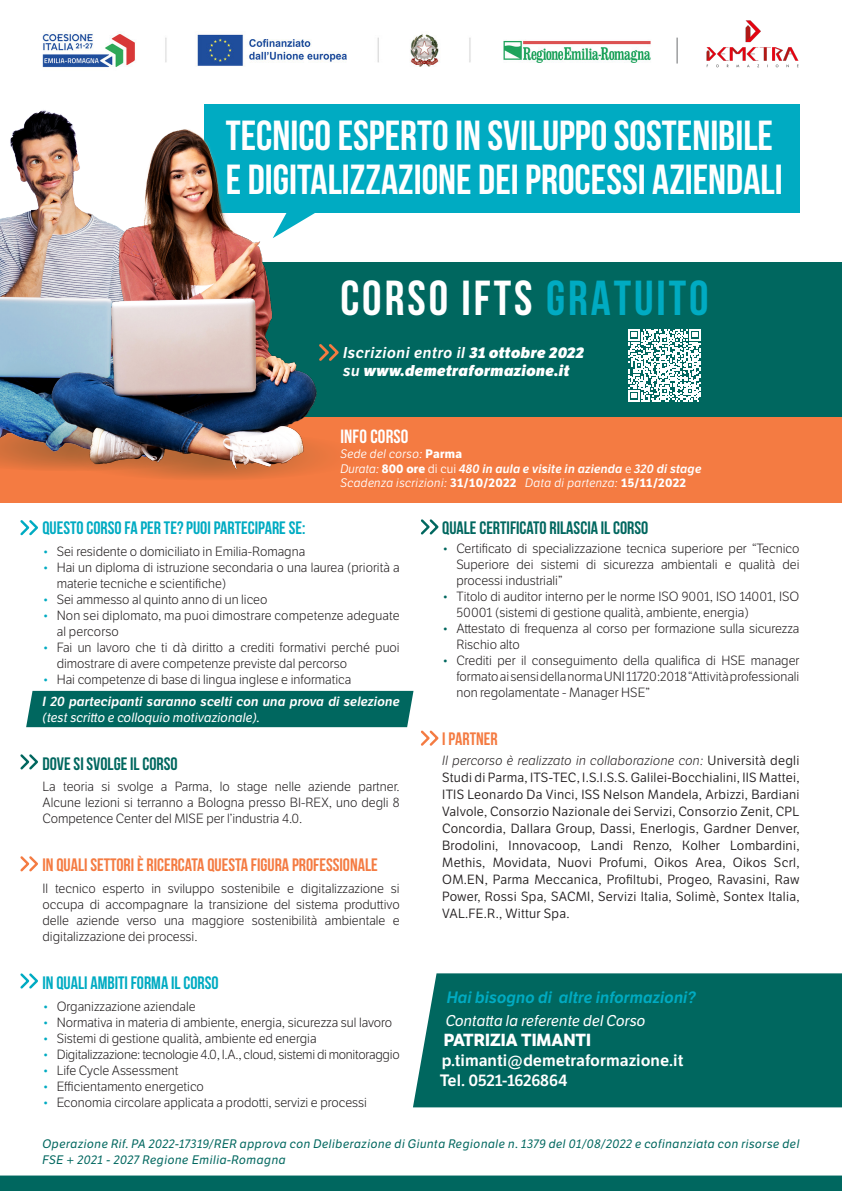
<style>
.page{position:relative;width:842px;height:1191px;background:#fff}
.page>*{position:absolute;margin:0;border:0;box-sizing:border-box;transform-origin:0 0}
.t1{font:700 49.1px "Bebas Neue";letter-spacing:.06em;color:#fff}
.t2{font:700 42px/44.3px "Bebas Neue";color:#fff}
.t3{font:700 19.1px "Bebas Neue";letter-spacing:.01em;color:#fff}
.t4{font:700 18px "Bebas Neue";color:#00abc2}
.t5{font:700 18px "Bebas Neue";color:#f47b42}
.t6{font:700 18px "Bebas Neue";color:#00675f}
.t7{font:700 17px "LFT Etica";color:#fff}
.t8{font:600 16px "LFT Etica";color:#fff}
.t9{font:italic 600 16px "LFT Etica";color:#00abc2}
.t10{font:italic 600 15.2px "LFT Etica";letter-spacing:.03em;color:#fff}
.t11{font:italic 800 15.2px "LFT Etica";letter-spacing:.03em;color:#fff}
.t12{font:italic 15.1px "LFT Etica";color:#fff}
.t13{font:300 13px/16px "LFT Etica";color:#231f20}
.t14{font:13px/17px "LFT Etica";letter-spacing:.02em;color:#231f20;text-align:justify}
.t15{font:italic 600 13px/16px "LFT Etica";color:#fff}
.t16{font:300 13px "LFT Etica";letter-spacing:-.02em;color:#231f20}
.t17{font:italic 12px/16px "LFT Etica";letter-spacing:.04em;color:#00675f}
.t18{font:italic 12px "LFT Etica";letter-spacing:.03em;color:#fff}
.t19{font:italic 600 12px "LFT Etica";letter-spacing:.01em;color:#fff}
.s1{color:#00abc2}
.s2{font-weight:800}
.s3{font-weight:600}
.s4{font-weight:700;font-style:normal}
.s5{font-weight:400}
.s6{font-weight:400;font-style:normal}
.s7{color:#00675f}
.s8{font-weight:300;font-style:italic}
</style>
<div class="page">
<div style="left:0;top:1175px;width:842px;height:16px;background:#00675f"></div>
<div style="left:413px;top:973px;width:429px;height:134px;background:#00675f"></div>
<div style="left:0;top:340px;width:842px;height:163px;background:#f47b42"></div>
<div style="left:0;top:262px;width:842px;height:155px;background:#00675f"></div>
<img style="left:0;top:121px;width:26px;height:301px">
<svg style="left:0;top:422px;width:26px;height:47px"></svg>
<img style="left:42px;top:32px;width:609px;height:35px">
<div style="left:204px;top:104px;width:595px;height:109px;background:#00abc2"></div>
<img style="left:26px;top:64px;width:302px;height:415px">
<svg style="left:317px;top:341px;width:22px;height:22px"></svg>
<svg style="left:628px;top:329px;width:73px;height:72px"></svg>
<div style="left:26px;top:691px;width:387px;height:36px;background:#00675f"></div>
<svg style="left:20px;top:520px;width:18px;height:16px"></svg>
<svg style="left:20px;top:973px;width:18px;height:16px"></svg>
<svg style="left:420px;top:519px;width:19px;height:16px"></svg>
<svg style="left:420px;top:730px;width:19px;height:16px"></svg>
<svg style="left:20px;top:754px;width:18px;height:16px"></svg>
<svg style="left:20px;top:856px;width:18px;height:16px"></svg>
<img style="left:706px;top:20px;width:93px;height:48px">
<svg style="left:677px;top:38px;width:1px;height:26px"></svg>
<p class="t2" style="left:226px;top:113px;width:558px">TECNICO ESPERTO IN SVILUPPO SOSTENIBILE<br>E DIGITALIZZAZIONE DEI PROCESSI AZIENDALI</p>
<p class="t1" style="left:340px;top:271px;width:370px">CORSO IFTS <span class="s1">GRATUITO</span></p>
<p class="t10" style="left:343px;top:343px;width:243px">Iscrizioni entro il <span class="s2">31 ottobre 2022</span></p>
<p class="t11" style="left:343px;top:360px;width:228px"><span class="s3">su</span> www.demetraformazione.it</p>
<p class="t3" style="left:340px;top:426px;width:70px">INFO CORSO</p>
<p class="t18" style="left:340px;top:447px;width:123px">Sede del corso: <span class="s4">Parma</span></p>
<p class="t19" style="left:340px;top:461px;width:363px"><span class="s5">Durata:</span> <span class="s4">800 ore</span> <span class="s6">di cui</span> 480 in aula e visite in azienda <span class="s6">e</span> 320 di stage</p>
<p class="t18" style="left:340px;top:476px;width:347px">Scadenza iscrizioni: <span class="s4">31/10/2022</span> Data di partenza: <span class="s4">15/11/2022</span></p>
<p class="t4" style="left:43px;top:518px;width:264px">QUESTO CORSO FA PER TE? PUOI PARTECIPARE SE:</p>
<p class="t13" style="left:43px;top:543px;width:264px"><span class="s1">•</span> Sei residente o domiciliato in Emilia-Romagna</p>
<p class="t13" style="left:57px;top:559px;width:345px;text-indent:-14px"><span class="s1">•</span> Hai un diploma di istruzione secondaria o una laurea (priorità a materie tecniche e scientifiche)</p>
<p class="t13" style="left:43px;top:591px;width:226px"><span class="s1">•</span> Sei ammesso al quinto anno di un liceo</p>
<p class="t13" style="left:57px;top:607px;width:344px;text-indent:-14px"><span class="s1">•</span> Non sei diplomato, ma puoi dimostrare competenze adeguate al percorso</p>
<p class="t13" style="left:57px;top:639px;width:345px;text-indent:-14px"><span class="s1">•</span> Fai un lavoro che ti dà diritto a crediti formativi perché puoi dimostrare di avere competenze previste dal percorso</p>
<p class="t13" style="left:43px;top:671px;width:310px"><span class="s1">•</span> Hai competenze di base di lingua inglese e informatica</p>
<p class="t15" style="left:43px;top:693px;width:359px">I 20 partecipanti saranno scelti con una prova di selezione <span class="s5">(test scritto e colloquio motivazionale).</span></p>
<p class="t6" style="left:43px;top:753px;width:137px">DOVE SI SVOLGE IL CORSO</p>
<p class="t13" style="left:43px;top:779px;width:359px;text-align:justify">La teoria si svolge a Parma, lo stage nelle aziende partner.<br>Alcune lezioni si terranno a Bologna presso BI-REX, uno degli 8<br>Competence Center del MISE per l’industria 4.0.</p>
<p class="t5" style="left:43px;top:855px;width:337px">IN QUALI SETTORI È RICERCATA QUESTA FIGURA PROFESSIONALE</p>
<p class="t13" style="left:43px;top:880px;width:359px;text-align:justify">Il tecnico esperto in sviluppo sostenibile e digitalizzazione si occupa di accompagnare la transizione del sistema produttivo delle aziende verso una maggiore sostenibilità ambientale e digitalizzazione dei processi.</p>
<p class="t4" style="left:43px;top:973px;width:178px">IN QUALI AMBITI FORMA IL CORSO</p>
<p class="t13" style="left:43px;top:998px;width:155px"><span class="s1">•</span> Organizzazione aziendale</p>
<p class="t13" style="left:43px;top:1014px;width:351px"><span class="s1">•</span> Normativa in materia di ambiente, energia, sicurezza sul lavoro</p>
<p class="t13" style="left:43px;top:1030px;width:276px"><span class="s1">•</span> Sistemi di gestione qualità, ambiente ed energia</p>
<p class="t16" style="left:43px;top:1046px;width:359px"><span class="s1">•</span> Digitalizzazione: tecnologie 4.0, I.A., cloud, sistemi di monitoraggio</p>
<p class="t13" style="left:43px;top:1062px;width:137px"><span class="s1">•</span> Life Cycle Assessment</p>
<p class="t13" style="left:43px;top:1078px;width:163px"><span class="s1">•</span> Efficientamento energetico</p>
<p class="t13" style="left:43px;top:1094px;width:326px"><span class="s1">•</span> Economia circolare applicata a prodotti, servizi e processi</p>
<p class="t6" style="left:442px;top:518px;width:208px">QUALE CERTIFICATO RILASCIA IL CORSO</p>
<p class="t13" style="left:456px;top:541px;width:345px;text-align:justify;text-indent:-14px"><span class="s7">•</span> Certificato di specializzazione tecnica superiore per “Tecnico Superiore dei sistemi di sicurezza ambientali e qualità dei processi industriali”</p>
<p class="t13" style="left:456px;top:589px;width:345px;text-indent:-14px"><span class="s7">•</span> Titolo di auditor interno per le norme ISO 9001, ISO 14001, ISO<br>50001 (sistemi di gestione qualità, ambiente, energia)</p>
<p class="t13" style="left:456px;top:621px;width:344px;text-indent:-14px"><span class="s7">•</span> Attestato di frequenza al corso per formazione sulla sicurezza<br>Rischio alto</p>
<p class="t13" style="left:456px;top:653px;width:344px;text-align:justify;text-indent:-14px"><span class="s7">•</span> Crediti per il conseguimento della qualifica di HSE manager formato ai sensi della norma UNI 11720:2018 “Attività professionali non regolamentate - Manager HSE”</p>
<p class="t5" style="left:442px;top:729px;width:57px">I PARTNER</p>
<p class="t14" style="left:442px;top:752px;width:359px"><span class="s8">Il percorso è realizzato in collaborazione con:</span> Università degli Studi di Parma, ITS-TEC, I.S.I.S.S. Galilei-Bocchialini, IIS Mattei, ITIS Leonardo Da Vinci, ISS Nelson Mandela, Arbizzi, Bardiani Valvole, Consorzio Nazionale dei Servizi, Consorzio Zenit, CPL Concordia, Dallara Group, Dassi, Enerlogis, Gardner Denver, Brodolini, Innovacoop, Landi Renzo, Kolher Lombardini, Methis, Movidata, Nuovi Profumi, Oikos Area, Oikos Scrl, OM.EN, Parma Meccanica, Profiltubi, Progeo, Ravasini, Raw Power, Rossi Spa, SACMI, Servizi Italia, Solimè, Sontex Italia, VAL.FE.R., Wittur Spa.</p>
<p class="t9" style="left:447px;top:987px;width:251px">Hai bisogno di altre informazioni?</p>
<p class="t12" style="left:446px;top:1011px;width:201px">Contatta la referente del Corso</p>
<p class="t7" style="left:444px;top:1029px;width:149px">PATRIZIA TIMANTI</p>
<p class="t8" style="left:442px;top:1050px;width:243px">p.timanti@demetraformazione.it</p>
<p class="t8" style="left:440px;top:1070px;width:129px">Tel. 0521-1626864</p>
<p class="t17" style="left:43px;top:1135px;width:758px">Operazione Rif. PA 2022-17319/RER approva con Deliberazione di Giunta Regionale n. 1379 del 01/08/2022 e cofinanziata con risorse del<br>FSE + 2021 - 2027 Regione Emilia-Romagna</p>
</div>
